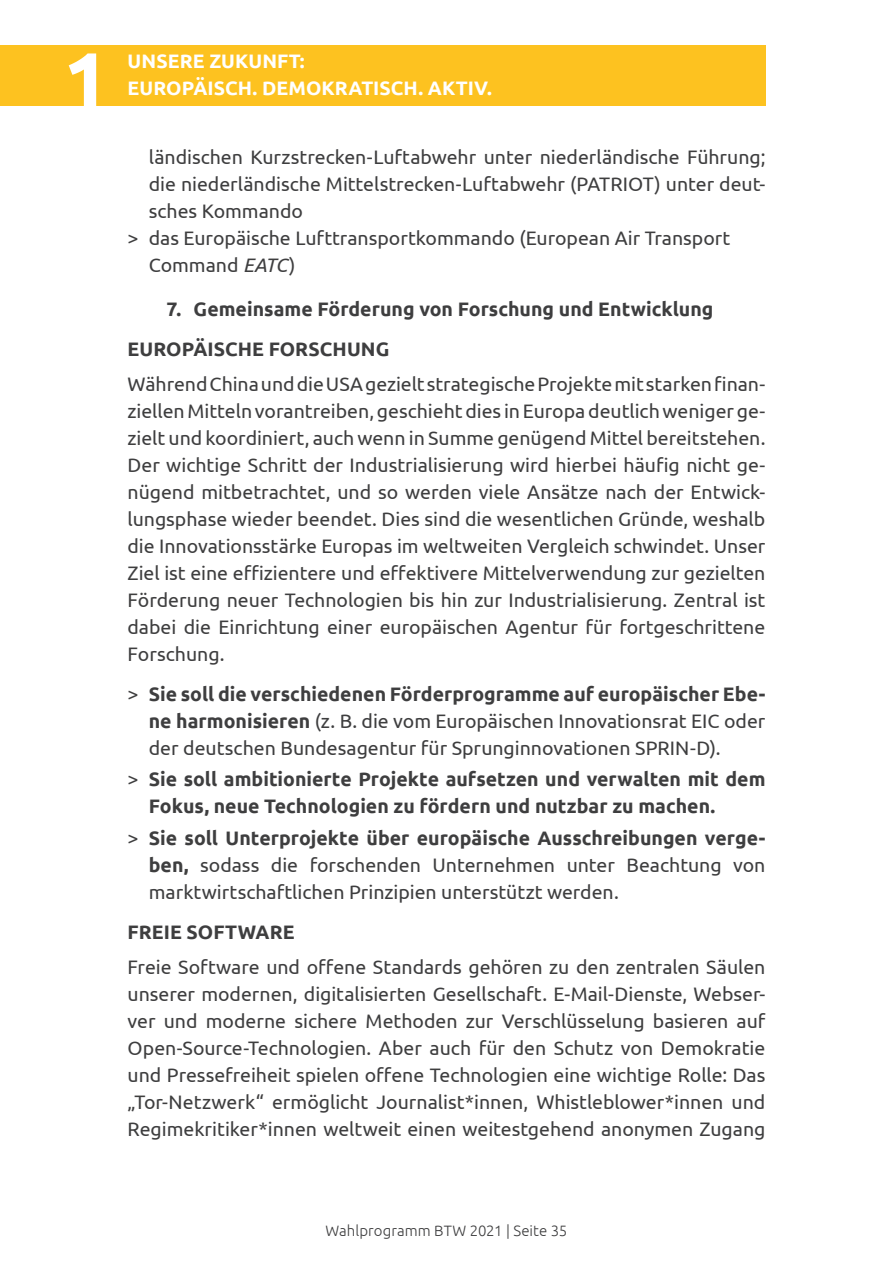
<style>
.page{position:relative;width:893px;height:1263px;background:#fff}
.page>*{position:absolute;margin:0;border:0;box-sizing:border-box;transform-origin:0 0}
.t1{font:700 82.5px "Ubuntu";color:#fff}
.t2{font:19.5px/27px "Ubuntu";color:#3e3e3f;text-align:justify}
.t3{font:700 19.5px/39.8px "Ubuntu";color:#3e3e3f}
.t4{font:700 19.5px "Ubuntu";letter-spacing:.005em;color:#fff}
.t5{font:300 15px "Ubuntu";letter-spacing:.005em;color:#3e3e3f}
.s1{font-style:italic}
.s2{font-weight:700}
.s3{font-weight:400}
</style>
<div class="page">
<div style="left:0;top:45px;width:765px;height:61px;background:#fdc220"></div>
<h1 class="t1" style="left:63px;top:31px;width:48px">1</h1>
<p class="t4" style="left:128px;top:49px;width:178px">UNSERE ZUKUNFT:</p>
<p class="t4" style="left:128px;top:76px;width:366px">EUROPÄISCH. DEMOKRATISCH. AKTIV.</p>
<p class="t2" style="left:149px;top:143px;width:618px">ländischen Kurzstrecken-Luftabwehr unter niederländische Führung;</p>
<p class="t2" style="left:149px;top:170px;width:618px">die niederländische Mittelstrecken-Luftabwehr (PATRIOT) unter deut-</p>
<p class="t2" style="left:149px;top:197px;width:156px">sches Kommando</p>
<p class="t2" style="left:128px;top:224px;width:604px">&gt; das Europäische Lufttransportkommando (European Air Transport</p>
<p class="t2" style="left:149px;top:251px;width:148px">Command <span class="s1">EATC</span>)</p>
<p class="t3" style="left:128px;top:289px;width:587px;text-indent:39px">7. Gemeinsame Förderung von Forschung und Entwicklung<br>EUROPÄISCHE FORSCHUNG</p>
<p class="t2" style="left:128px;top:370px;width:639px">Während China und die USA gezielt strategische Projekte mit starken finan&shy;ziellen Mitteln vorantreiben, geschieht dies in Europa deutlich weniger ge&shy;zielt und koordiniert, auch wenn in Summe genügend Mittel bereitstehen.<br>Der wichtige Schritt der Industrialisierung wird hierbei häufig nicht ge&shy;nügend mitbetrachtet, und so werden viele Ansätze nach der Entwick&shy;lungsphase wieder beendet. Dies sind die wesentlichen Gründe, weshalb die Innovationsstärke Europas im weltweiten Vergleich schwindet. Unser Ziel ist eine effizientere und effektivere Mittelverwendung zur gezielten Förderung neuer Technologien bis hin zur Industrialisierung. Zentral ist dabei die Einrichtung einer europäischen Agentur für fortgeschrittene Forschung.</p>
<p class="t2" style="left:149px;top:680px;width:618px;text-indent:-21px">&gt; <span class="s2">Sie soll die verschiedenen Förderprogramme auf europäischer Ebe&shy;ne harmonisieren</span> (z. B. die vom Europäischen Innovationsrat EIC oder der deutschen Bundesagentur für Sprunginnovationen SPRIN-D).</p>
<p class="t3" style="left:149px;top:766px;width:618px;line-height:27px;text-indent:-21px"><span class="s3">&gt;</span> Sie soll ambitionierte Projekte aufsetzen und verwalten mit dem<br>Fokus, neue Technologien zu fördern und nutzbar zu machen.</p>
<p class="t2" style="left:149px;top:824px;width:618px;text-indent:-21px">&gt; <span class="s2">Sie soll Unterprojekte über europäische Ausschreibungen verge&shy;ben,</span> sodass die forschenden Unternehmen unter Beachtung von marktwirtschaftlichen Prinzipien unterstützt werden.</p>
<p class="t3" style="left:128px;top:911px;width:168px">FREIE SOFTWARE</p>
<p class="t2" style="left:128px;top:953px;width:639px">Freie Software und offene Standards gehören zu den zentralen Säulen unserer modernen, digitalisierten Gesellschaft. E-Mail-Dienste, Webser&shy;ver und moderne sichere Methoden zur Verschlüsselung basieren auf Open-Source-Technologien. Aber auch für den Schutz von Demokratie und Pressefreiheit spielen offene Technologien eine wichtige Rolle: Das „Tor-Netzwerk“ ermöglicht Journalist*innen, Whistleblower*innen und Regimekritiker*innen weltweit einen weitestgehend anonymen Zugang</p>
<p class="t5" style="left:326px;top:1221px;width:243px">Wahlprogramm BTW 2021 Seite 35</p>
</div>
